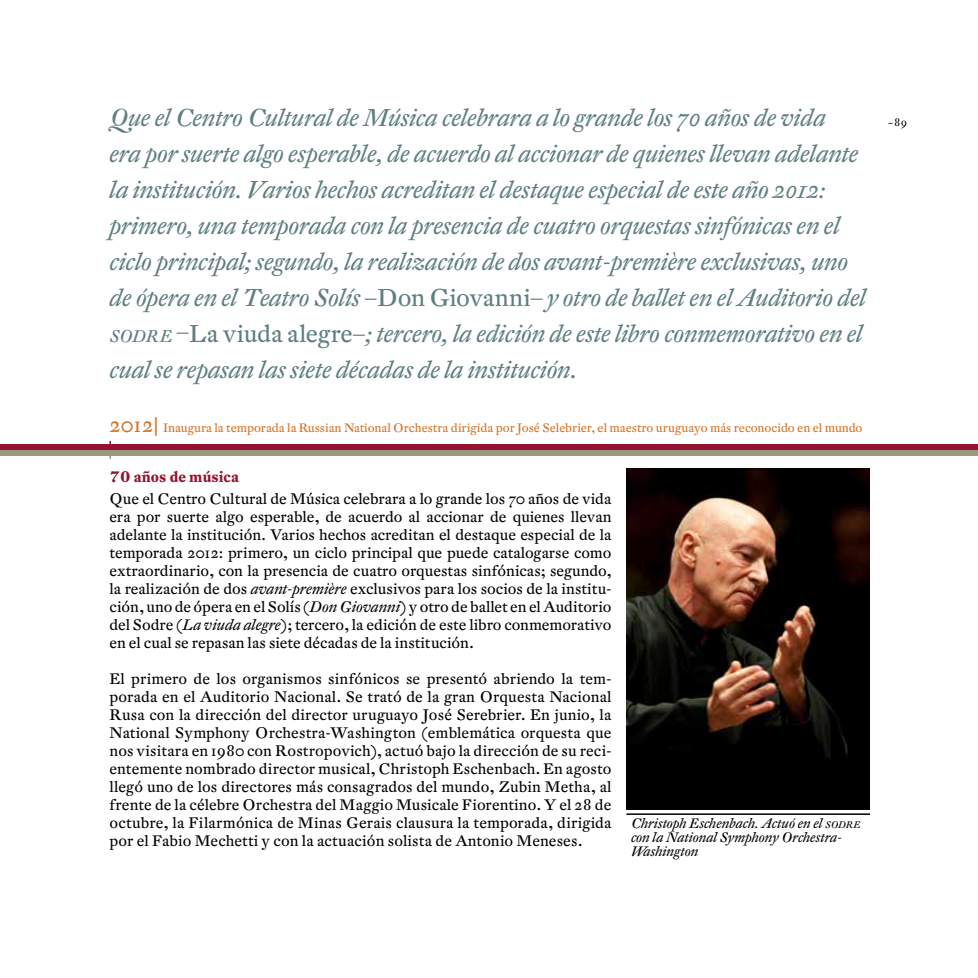
<style>
.page{position:relative;width:978px;height:978px;background:#fff}
.page>*{position:absolute;margin:0;border:0;box-sizing:border-box;transform-origin:0 0}
.t1{font:italic 24px/36px "DTL Fleischmann ST";letter-spacing:-.01em;color:#5f7e80}
.t2{font:15px/18px "DTL Fleischmann ST";color:#000;text-align:justify}
.t3{font:700 15px "DTL Fleischmann T";letter-spacing:.01em;color:#951230}
.t4{font:italic 13.5px/13.8px "DTL Fleischmann ST";color:#000}
.t5{font:12px "DTL Fleischmann ST";color:#d67122}
.t6{font:10.5px "DTL Fleischmann ST";color:#000}
.s1{font-style:normal}
.s2{font-size:16.8px}
.s3{font-size:21px}
.s4{font-style:italic}
.s5{font-size:9.45px}
</style>
<div class="page">
<div style="left:0;top:450px;width:978px;height:6px;background:#9a997e"></div>
<div style="left:0;top:444px;width:978px;height:6px;background:#951230"></div>
<hr style="left:626px;top:813px;width:244px;height:2px;background:#000">
<img style="left:626px;top:468px;width:244px;height:342px">
<p class="t1" style="left:109px;top:99px;width:758px">Que el Centro Cultural de Música celebrara a lo grande los 70 años de vida<br>era por suerte algo esperable, de acuerdo al accionar de quienes llevan adelante la institución. Varios hechos acreditan el destaque especial de este año 2012: primero, una temporada con la presencia de cuatro orquestas sinfónicas en el ciclo principal; segundo, la realización de dos avant-première exclusivas, uno de ópera en el Teatro Solís –<span class="s1">Don Giovanni</span>– y otro de ballet en el Auditorio del <span class="s2">SODRE</span> –<span class="s1">La viuda alegre</span>–; tercero, la edición de este libro conmemorativo en el cual se repasan las siete décadas de la institución.</p>
<p class="t5" style="left:110px;top:420px;width:755px"><span class="s3">2012|</span> Inaugura la temporada la Russian National Orchestra dirigida por José Selebrier, el maestro uruguayo más reconocido en el mundo</p>
<p class="t3" style="left:110px;top:467px;width:131px">70 años de música</p>
<p class="t2" style="left:110px;top:490px;width:504px">Que el Centro Cultural de Música celebrara a lo grande los 70 años de vida era por suerte algo esperable, de acuerdo al accionar de quienes llevan adelante la institución. Varios hechos acreditan el destaque especial de la temporada 2012: primero, un ciclo principal que puede catalogarse como extraordinario, con la presencia de cuatro orquestas sinfónicas; segundo, la realización de dos <span class="s4">avant-première</span> exclusivos para los socios de la institu&shy;ción, uno de ópera en el Solís (<span class="s4">Don Giovanni</span>) y otro de ballet en el Auditorio del Sodre (<span class="s4">La viuda alegre</span>); tercero, la edición de este libro conmemorativo en el cual se repasan las siete décadas de la institución.</p>
<p class="t2" style="left:110px;top:670px;width:504px">El primero de los organismos sinfónicos se presentó abriendo la tem&shy;porada en el Auditorio Nacional. Se trató de la gran Orquesta Nacional Rusa con la dirección del director uruguayo José Serebrier. En junio, la National Symphony Orchestra-Washington (emblemática orquesta que nos visitara en 1980 con Rostropovich), actuó bajo la dirección de su reci&shy;entemente nombrado director musical, Christoph Eschenbach. En agosto llegó uno de los directores más consagrados del mundo, Zubin Metha, al frente de la célebre Orchestra del Maggio Musicale Fiorentino. Y el 28 de octubre, la Filarmónica de Minas Gerais clausura la temporada, dirigida por el Fabio Mechetti y con la actuación solista de Antonio Meneses.</p>
<p class="t4" style="left:631px;top:817px;width:231px">Christoph Eschenbach. Actuó en el <span class="s5">SODRE </span>con la National Symphony Orchestra-<br>Washington</p>
<p class="t6" style="left:888px;top:116px;width:21px">~89</p>
</div>
